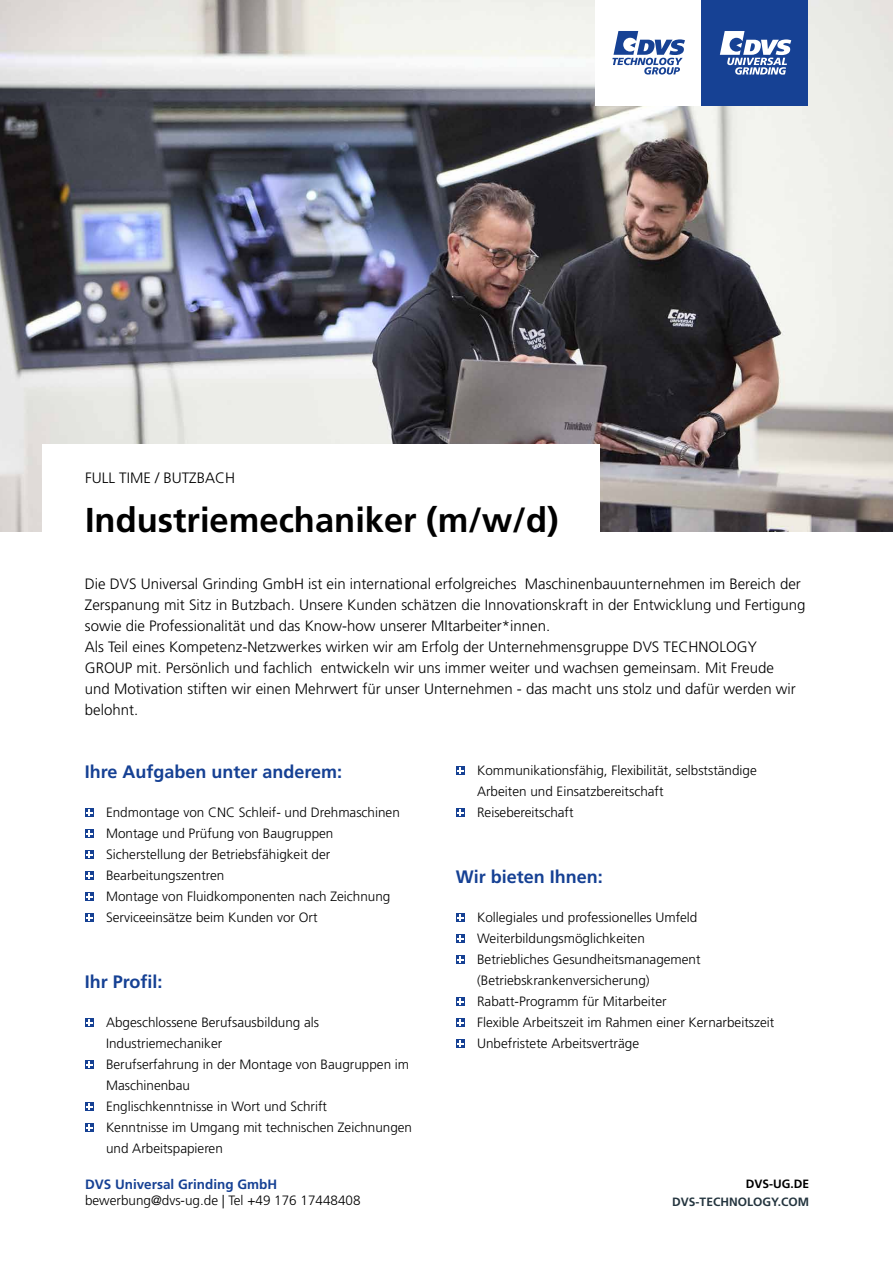
<style>
.page{position:relative;width:893px;height:1263px;background:#fff}
.page>*{position:absolute;margin:0;border:0;box-sizing:border-box;transform-origin:0 0}
.t1{font:700 34.5px "Frutiger LT Std";color:#000}
.t2{font:700 18px "Frutiger LT Std";color:#164194}
.t3{font:300 15px/21px "Frutiger LT Std";color:#000}
.t4{font:300 13.5px/21px "Frutiger LT Std";color:#000}
.t5{font:700 13.5px "Frutiger LT Std";color:#164194}
.t6{font:700 12px "Frutiger LT Std";color:#24353f}
.t7{font:700 12px "Frutiger LT Std";color:#000}
</style>
<div class="page">
<svg style="left:85px;top:808px;width:9px;height:9px"></svg>
<svg style="left:86px;top:810px;width:6px;height:6px"></svg>
<svg style="left:85px;top:829px;width:9px;height:9px"></svg>
<svg style="left:86px;top:831px;width:6px;height:6px"></svg>
<svg style="left:85px;top:850px;width:9px;height:9px"></svg>
<svg style="left:86px;top:852px;width:6px;height:6px"></svg>
<svg style="left:85px;top:871px;width:9px;height:9px"></svg>
<svg style="left:86px;top:873px;width:6px;height:6px"></svg>
<svg style="left:85px;top:892px;width:9px;height:9px"></svg>
<svg style="left:86px;top:894px;width:6px;height:6px"></svg>
<svg style="left:85px;top:913px;width:9px;height:9px"></svg>
<svg style="left:86px;top:915px;width:6px;height:6px"></svg>
<svg style="left:85px;top:1018px;width:9px;height:9px"></svg>
<svg style="left:86px;top:1020px;width:6px;height:6px"></svg>
<svg style="left:85px;top:1060px;width:9px;height:9px"></svg>
<svg style="left:86px;top:1062px;width:6px;height:6px"></svg>
<svg style="left:85px;top:1102px;width:9px;height:9px"></svg>
<svg style="left:86px;top:1104px;width:6px;height:6px"></svg>
<svg style="left:85px;top:1123px;width:9px;height:9px"></svg>
<svg style="left:86px;top:1125px;width:6px;height:6px"></svg>
<svg style="left:456px;top:766px;width:9px;height:9px"></svg>
<svg style="left:457px;top:768px;width:6px;height:6px"></svg>
<svg style="left:456px;top:808px;width:9px;height:9px"></svg>
<svg style="left:457px;top:810px;width:6px;height:6px"></svg>
<svg style="left:456px;top:913px;width:9px;height:9px"></svg>
<svg style="left:457px;top:915px;width:6px;height:6px"></svg>
<svg style="left:456px;top:934px;width:9px;height:9px"></svg>
<svg style="left:457px;top:936px;width:6px;height:6px"></svg>
<svg style="left:456px;top:955px;width:9px;height:9px"></svg>
<svg style="left:457px;top:957px;width:6px;height:6px"></svg>
<svg style="left:456px;top:997px;width:9px;height:9px"></svg>
<svg style="left:457px;top:999px;width:6px;height:6px"></svg>
<svg style="left:456px;top:1018px;width:9px;height:9px"></svg>
<svg style="left:457px;top:1020px;width:6px;height:6px"></svg>
<svg style="left:456px;top:1039px;width:9px;height:9px"></svg>
<svg style="left:457px;top:1041px;width:6px;height:6px"></svg>
<img style="left:0;top:0;width:893px;height:532px">
<div style="left:43px;top:444px;width:557px;height:98px;background:#fff"></div>
<div style="left:595px;top:0;width:107px;height:106px;background:#fff"></div>
<svg style="left:612px;top:31px;width:73px;height:44px"></svg>
<div style="left:702px;top:0;width:106px;height:106px;background:#164194"></div>
<svg style="left:720px;top:31px;width:71px;height:44px"></svg>
<p class="t3" style="left:85px;top:468px;width:152px">FULL TIME / BUTZBACH</p>
<h1 class="t1" style="left:85px;top:500px;width:475px">Industriemechaniker (m/w/d)</h1>
<p class="t3" style="left:85px;top:574px;width:722px">Die DVS Universal Grinding GmbH ist ein international erfolgreiches Maschinenbauunternehmen im Bereich der Zerspanung mit Sitz in Butzbach. Unsere Kunden schätzen die Innovationskraft in der Entwicklung und Fertigung sowie die Professionalität und das Know-how unserer MItarbeiter*innen.<br>Als Teil eines Kompetenz-Netzwerkes wirken wir am Erfolg der Unternehmensgruppe DVS TECHNOLOGY GROUP mit. Persönlich und fachlich entwickeln wir uns immer weiter und wachsen gemeinsam. Mit Freude<br>und Motivation stiften wir einen Mehrwert für unser Unternehmen - das macht uns stolz und dafür werden wir belohnt.</p>
<h2 class="t2" style="left:85px;top:761px;width:259px">Ihre Aufgaben unter anderem:</h2>
<p class="t4" style="left:106px;top:802px;width:295px">Endmontage von CNC Schleif- und Drehmaschinen Montage und Prüfung von Baugruppen Sicherstellung der Betriebsfähigkeit der Bearbeitungszentren<br>Montage von Fluidkomponenten nach Zeichnung Serviceeinsätze beim Kunden vor Ort</p>
<h2 class="t2" style="left:85px;top:971px;width:79px">Ihr Profil:</h2>
<p class="t4" style="left:106px;top:1012px;width:308px">Abgeschlossene Berufsausbildung als Industriemechaniker<br>Berufserfahrung in der Montage von Baugruppen im Maschinenbau<br>Englischkenntnisse in Wort und Schrift<br>Kenntnisse im Umgang mit technischen Zeichnungen und Arbeitspapieren</p>
<p class="t5" style="left:85px;top:1176px;width:194px">DVS Universal Grinding GmbH</p>
<p class="t4" style="left:85px;top:1190px;width:277px">bewerbung@dvs-ug.de | Tel +49 176 17448408</p>
<p class="t4" style="left:477px;top:760px;width:281px">Kommunikationsfähig, Flexibilität, selbstständige<br>Arbeiten und Einsatzbereitschaft<br>Reisebereitschaft</p>
<h2 class="t2" style="left:456px;top:866px;width:149px">Wir bieten Ihnen:</h2>
<p class="t4" style="left:477px;top:907px;width:299px">Kollegiales und professionelles Umfeld Weiterbildungsmöglichkeiten<br>Betriebliches Gesundheitsmanagement (Betriebskrankenversicherung)<br>Rabatt-Programm für Mitarbeiter<br>Flexible Arbeitszeit im Rahmen einer Kernarbeitszeit Unbefristete Arbeitsverträge</p>
<p class="t7" style="left:746px;top:1176px;width:65px">DVS-UG.DE</p>
<p class="t6" style="left:672px;top:1194px;width:138px">DVS-TECHNOLOGY.COM</p>
</div>
